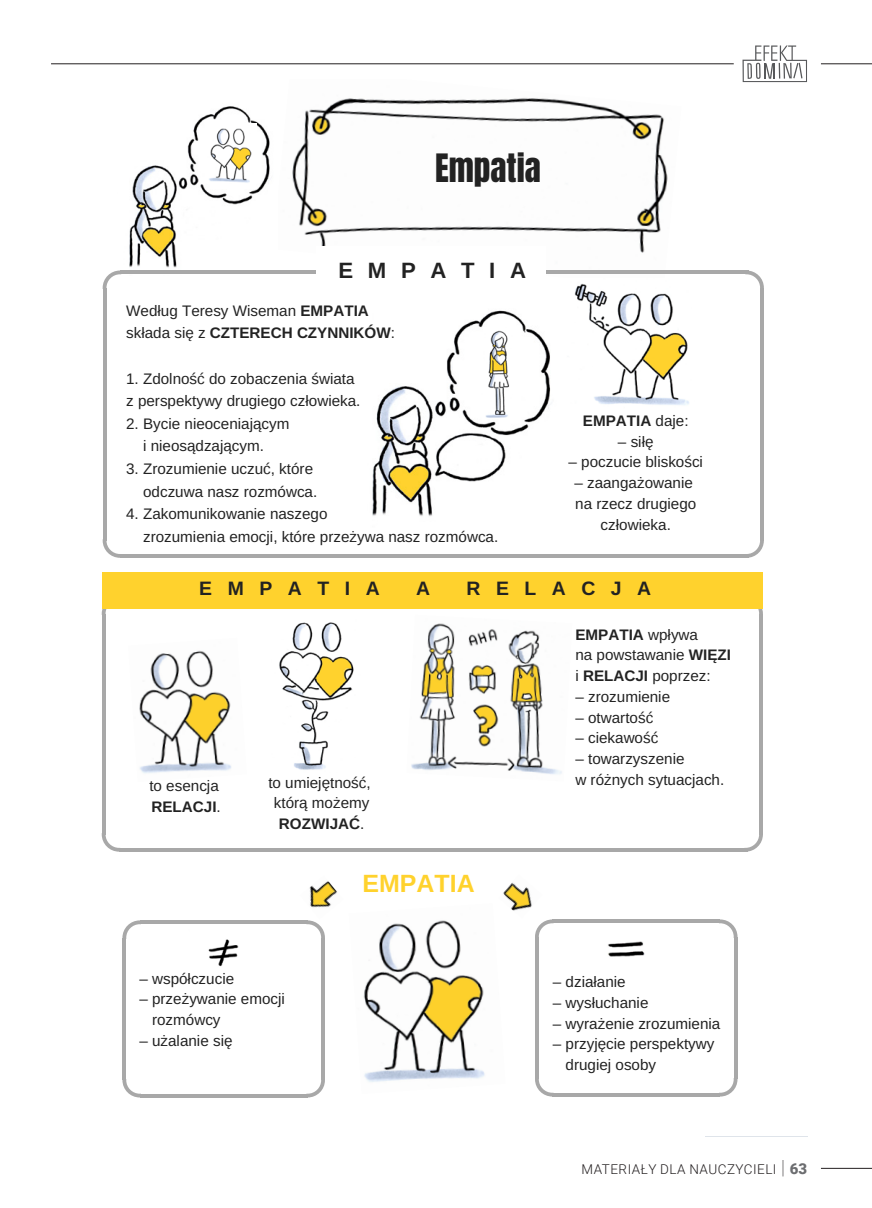
<style>
.page{position:relative;width:872px;height:1208px;background:#fff}
.page>*{position:absolute;margin:0;border:0;box-sizing:border-box;transform-origin:0 0}
.t1{font:33.3px "Anton";color:#222}
.t2{font:700 24.9px "Arimo";color:#ffd22d}
.t3{font:700 22.2px "Arimo";letter-spacing:.66em;color:#222}
.t4{font:700 19.35px "Arimo";letter-spacing:.8em;color:#222}
.t5{font:15.15px/20.7px "Arimo";color:#222}
.t6{font:700 15.15px "Arimo";color:#222}
.t7{font:300 13.5px "Roboto";letter-spacing:.035em;color:#231f20}
.s1{font-family:"Liberation Sans"}
.s2{font-weight:700}
.s3{font-weight:400}
.s4{font-family:"Liberation Sans";font-weight:700}
.s5{font-weight:100;font-size:19.5px}
.s6{font-weight:900;font-size:15px;color:#6c6d70}
</style>
<div class="page">
<img style="left:292px;top:98px;width:376px;height:155px">
<svg style="left:102px;top:596px;width:18px;height:18px"></svg>
<svg style="left:744px;top:608px;width:19px;height:6px"></svg>
<hr style="left:102px;top:614px;width:4px;height:220px;background:#a8a8a8">
<hr style="left:119px;top:848px;width:629px;height:3px;background:#a8a8a8">
<svg style="left:102px;top:834px;width:18px;height:17px"></svg>
<hr style="left:759px;top:614px;width:4px;height:220px;background:#a8a8a8">
<svg style="left:745px;top:834px;width:18px;height:17px"></svg>
<div style="left:103px;top:572px;width:660px;height:36px;background:#ffd22d"></div>
<img style="left:129px;top:106px;width:141px;height:162px">
<svg style="left:103px;top:270px;width:18px;height:19px"></svg>
<svg style="left:745px;top:270px;width:19px;height:18px"></svg>
<hr style="left:120px;top:270px;width:629px;height:4px;background:#a8a8a8">
<hr style="left:103px;top:288px;width:3px;height:253px;background:#a8a8a8">
<hr style="left:120px;top:554px;width:629px;height:4px;background:#a8a8a8">
<svg style="left:103px;top:539px;width:17px;height:19px"></svg>
<hr style="left:760px;top:288px;width:4px;height:253px;background:#a8a8a8">
<svg style="left:748px;top:541px;width:16px;height:17px"></svg>
<img style="left:372px;top:310px;width:179px;height:206px">
<img style="left:208px;top:939px;width:31px;height:28px">
<svg style="left:122px;top:920px;width:19px;height:19px"></svg>
<svg style="left:306px;top:920px;width:19px;height:18px"></svg>
<hr style="left:140px;top:920px;width:167px;height:4px;background:#a8a8a8">
<hr style="left:122px;top:938px;width:4px;height:142px;background:#a8a8a8">
<svg style="left:141px;top:1094px;width:165px;height:3px"></svg>
<svg style="left:122px;top:1079px;width:19px;height:18px"></svg>
<hr style="left:321px;top:938px;width:4px;height:142px;background:#a8a8a8">
<svg style="left:306px;top:1080px;width:19px;height:17px"></svg>
<svg style="left:535px;top:919px;width:18px;height:18px"></svg>
<svg style="left:719px;top:919px;width:18px;height:18px"></svg>
<hr style="left:553px;top:919px;width:167px;height:4px;background:#a8a8a8">
<hr style="left:535px;top:937px;width:4px;height:142px;background:#a8a8a8">
<svg style="left:553px;top:1092px;width:166px;height:4px"></svg>
<svg style="left:535px;top:1079px;width:18px;height:17px"></svg>
<svg style="left:733px;top:937px;width:4px;height:141px"></svg>
<svg style="left:719px;top:1078px;width:18px;height:18px"></svg>
<img style="left:503px;top:882px;width:29px;height:29px">
<img style="left:309px;top:881px;width:28px;height:27px">
<div style="left:316px;top:246px;width:230px;height:37px;background:#fff"></div>
<img style="left:608px;top:941px;width:37px;height:16px">
<img style="left:574px;top:283px;width:115px;height:122px">
<img style="left:483px;top:328px;width:29px;height:90px">
<img style="left:139px;top:650px;width:92px;height:124px">
<img style="left:279px;top:622px;width:75px;height:148px">
<img style="left:411px;top:623px;width:151px;height:151px">
<img style="left:363px;top:903px;width:142px;height:179px">
<img style="left:207px;top:124px;width:49px;height:60px">
<svg style="left:742px;top:45px;width:65px;height:37px"></svg>
<hr style="left:51px;top:64px;width:682px;height:1px;background:#231f20">
<hr style="left:821px;top:64px;width:51px;height:1px;background:#231f20">
<hr style="left:821px;top:1168px;width:51px;height:1px;background:#231f20">
<h1 class="t1" style="left:435px;top:144px;width:107px">Empatia</h1>
<h3 class="t3" style="left:338px;top:258px;width:189px">EMPATIA</h3>
<p class="t5" style="left:126px;top:299px;width:270px;line-height:22.6px">Wed<span class="s1">ł</span>ug Teresy Wiseman <span class="s2">EMPATIA </span>sk<span class="s1">ł</span>ada si<span class="s1">ę</span> z <span class="s2">CZTERECH CZYNNIKÓW</span>:</p>
<p class="t5" style="left:126px;top:367px;width:236px;line-height:22.6px">1. Zdolno<span class="s1">ść</span> do zobaczenia <span class="s1">ś</span>wiata z perspektywy drugiego cz<span class="s1">ł</span>owieka.</p>
<p class="t5" style="left:126px;top:412px;width:165px;line-height:22.6px;text-align:center">2. Bycie nieoceniaj<span class="s1">ą</span>cym i nieos<span class="s1">ą</span>dzaj<span class="s1">ą</span>cym.</p>
<p class="t5" style="left:126px;top:457px;width:193px;line-height:22.6px;text-align:right">3. Zrozumienie uczu<span class="s1">ć</span>, które odczuwa nasz rozmówca.</p>
<p class="t5" style="left:143px;top:502px;width:357px;line-height:22.6px;text-indent:-17px">4. Zakomunikowanie naszego<br>zrozumienia emocji, które prze<span class="s1">ż</span>ywa nasz rozmówca.</p>
<p class="t6" style="left:583px;top:412px;width:107px">EMPATIA <span class="s3">daje:</span></p>
<p class="t5" style="left:618px;top:431px;width:37px">– si<span class="s1">łę</span></p>
<p class="t5" style="left:568px;top:452px;width:136px">– poczucie blisko<span class="s1">ś</span>ci</p>
<p class="t5" style="left:574px;top:472px;width:123px;text-align:center">– zaanga<span class="s1">ż</span>owanie na rzecz drugiego cz<span class="s1">ł</span>owieka.</p>
<p class="t4" style="left:199px;top:578px;width:182px">EMPATIA</p>
<p class="t4" style="left:416px;top:578px;width:15px">A</p>
<p class="t4" style="left:466px;top:578px;width:186px">RELACJA</p>
<p class="t5" style="left:149px;top:775px;width:73px">to esencja<br><span class="s2">RELACJI</span>.</p>
<p class="t5" style="left:268px;top:772px;width:104px;text-align:center">to umiej<span class="s1">ę</span>tno<span class="s1">ść</span>, któr<span class="s1">ą</span> mo<span class="s1">ż</span>emy<br><span class="s2">ROZWIJA</span><span class="s4">Ć</span>.</p>
<h2 class="t2" style="left:362px;top:869px;width:114px">EMPATIA</h2>
<p class="t5" style="left:139px;top:968px;width:96px">– wspó<span class="s1">ł</span>czucie</p>
<p class="t5" style="left:152px;top:988px;width:134px;text-indent:-13px">– prze<span class="s1">ż</span>ywanie emocji rozmówcy</p>
<p class="t5" style="left:139px;top:1030px;width:95px">– u<span class="s1">ż</span>alanie si<span class="s1">ę</span></p>
<p class="t5" style="left:575px;top:624px;width:157px"><span class="s2">EMPATIA</span> wp<span class="s1">ł</span>ywa<br>na powstawanie <span class="s2">WI</span><span class="s4">Ę</span><span class="s2">ZI </span>i <span class="s2">RELACJI</span> poprzez:</p>
<p class="t5" style="left:575px;top:686px;width:96px">– zrozumienie</p>
<p class="t5" style="left:575px;top:707px;width:79px">– otwarto<span class="s1">ść</span></p>
<p class="t5" style="left:575px;top:728px;width:84px">– ciekawo<span class="s1">ść</span></p>
<p class="t5" style="left:575px;top:748px;width:150px">– towarzyszenie<br>w ró<span class="s1">ż</span>nych sytuacjach.</p>
<p class="t5" style="left:553px;top:971px;width:74px">– dzia<span class="s1">ł</span>anie</p>
<p class="t5" style="left:553px;top:992px;width:97px">– wys<span class="s1">ł</span>uchanie</p>
<p class="t5" style="left:553px;top:1013px;width:169px">– wyra<span class="s1">ż</span>enie zrozumienia</p>
<p class="t5" style="left:565px;top:1034px;width:150px;text-indent:-13px">– przyj<span class="s1">ę</span>cie perspektywy drugiej osoby</p>
<p class="t7" style="left:581px;top:1161px;width:227px">MATERIAŁY DLA NAUCZYCIELI <span class="s5">|</span> <span class="s6">63</span></p>
</div>
